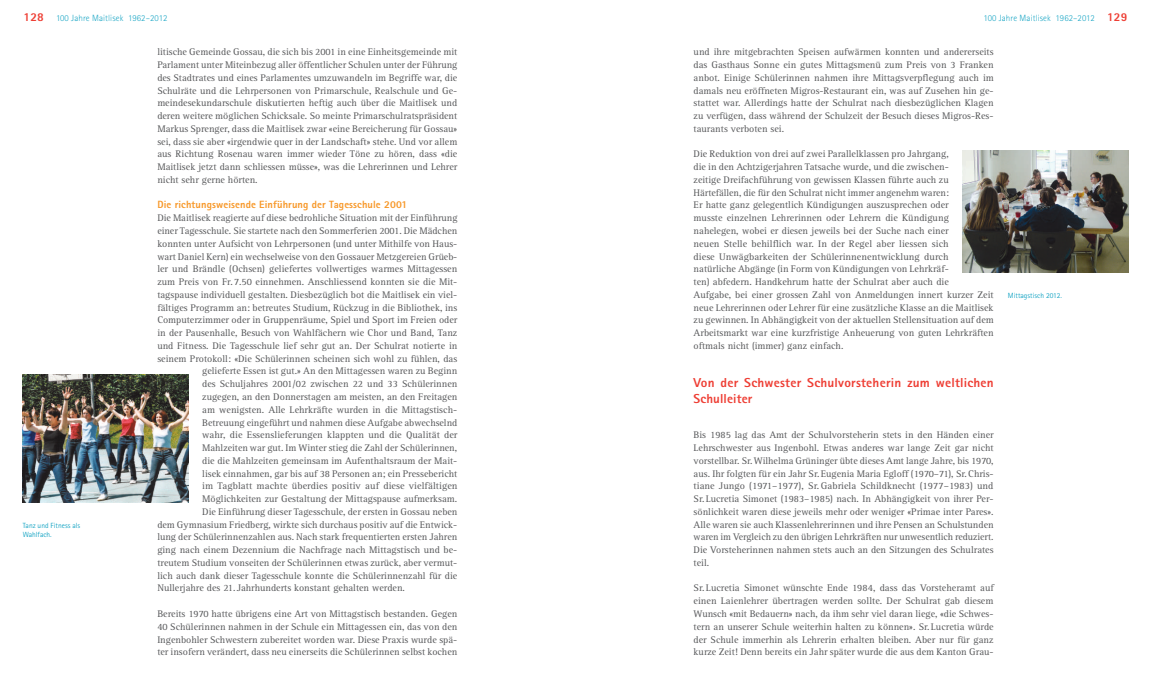
<style>
.page{position:relative;width:1151px;height:695px;background:#fff}
.page>*{position:absolute;margin:0;border:0;box-sizing:border-box;transform-origin:0 0}
.t1{font:800 13px/16px "Rotis Sans Serif";letter-spacing:.015em;color:#ee3e34}
.t2{font:800 10.5px "Rotis Sans Serif";letter-spacing:.01em;color:#f79727}
.t3{font:9.9px/12.8px "Rotis Serif";color:#57585a;text-align:justify}
.t4{font:300 9px "Rotis Sans Serif";letter-spacing:.01em;color:#1aa6c5}
.t5{font:7.5px/9.5px "Rotis Sans Serif";color:#1aa6c5}
.s1{font-weight:800;font-size:12px;color:#ee3e34}
</style>
<div class="page">
<img style="left:23px;top:374px;width:165px;height:128px">
<img style="left:963px;top:150px;width:165px;height:122px">
<p class="t4" style="left:24px;top:13px;width:145px"><span class="s1">128</span> 100 Jahre Maitlisek 1962–2012</p>
<p class="t4" style="left:983px;top:13px;width:145px">100 Jahre Maitlisek 1962–2012 <span class="s1">129</span></p>
<p class="t3" style="left:157px;top:46px;width:302px">litische Gemeinde Gossau, die sich bis 2001 in eine Einheitsgemeinde mit Parlament unter Miteinbezug aller öffentlicher Schulen unter der Führung des Stadtrates und eines Parlamentes umzuwandeln im Begriffe war, die Schulräte und die Lehrpersonen von Primarschule, Realschule und Ge&shy;meindesekundarschule diskutierten heftig auch über die Maitlisek und deren weitere möglichen Schicksale. So meinte Primarschulratspräsident Markus Sprenger, dass die Maitlisek zwar «eine Bereicherung für Gossau» sei, dass sie aber «irgendwie quer in der Landschaft» stehe. Und vor allem aus Richtung Rosenau waren immer wieder Töne zu hören, dass «die Maitlisek jetzt dann schliessen müsse», was die Lehrerinnen und Lehrer nicht sehr gerne hörten.</p>
<p class="t2" style="left:157px;top:198px;width:252px">Die richtungsweisende Einführung der Tagesschule 2001</p>
<p class="t3" style="left:157px;top:212px;width:302px">Die Maitlisek reagierte auf diese bedrohliche Situation mit der Einführung</p>
<p class="t3" style="left:157px;top:224px;width:301px">einer Tagesschule. Sie startete nach den Sommerferien 2001. Die Mädchen</p>
<p class="t3" style="left:157px;top:237px;width:301px">konnten unter Aufsicht von Lehrpersonen (und unter Mithilfe von Haus-</p>
<p class="t3" style="left:157px;top:250px;width:301px">wart Daniel Kern) ein wechselweise von den Gossauer Metzgereien Grüeb-</p>
<p class="t3" style="left:157px;top:263px;width:302px">ler und Brändle (Ochsen) geliefertes vollwertiges warmes Mittagessen</p>
<p class="t3" style="left:157px;top:275px;width:301px">zum Preis von Fr.7.50 einnehmen. Anschliessend konnten sie die Mit-</p>
<p class="t3" style="left:157px;top:288px;width:301px">tagspause individuell gestalten. Diesbezüglich bot die Maitlisek ein viel-</p>
<p class="t3" style="left:157px;top:301px;width:301px">fältiges Programm an: betreutes Studium, Rückzug in die Bibliothek, ins</p>
<p class="t3" style="left:157px;top:314px;width:301px">Computerzimmer oder in Gruppenräume, Spiel und Sport im Freien oder</p>
<p class="t3" style="left:157px;top:327px;width:302px">in der Pausenhalle, Besuch von Wahlfächern wie Chor und Band, Tanz</p>
<p class="t3" style="left:157px;top:339px;width:302px">und Fitness. Die Tagesschule lief sehr gut an. Der Schulrat notierte in</p>
<p class="t3" style="left:157px;top:352px;width:301px">seinem Protokoll: «Die Schülerinnen scheinen sich wohl zu fühlen, das</p>
<p class="t3" style="left:202px;top:365px;width:257px">gelieferte Essen ist gut.» An den Mittagessen waren zu Beginn</p>
<p class="t3" style="left:202px;top:378px;width:257px">des Schuljahres 2001/02 zwischen 22 und 33 Schülerinnen</p>
<p class="t3" style="left:202px;top:390px;width:257px">zugegen, an den Donnerstagen am meisten, an den Freitagen</p>
<p class="t3" style="left:202px;top:403px;width:256px">am wenigsten. Alle Lehrkräfte wurden in die Mittagstisch-</p>
<p class="t3" style="left:202px;top:416px;width:257px">Betreuung eingeführt und nahmen diese Aufgabe abwechselnd</p>
<p class="t3" style="left:202px;top:429px;width:257px">wahr, die Essenslieferungen klappten und die Qualität der</p>
<p class="t3" style="left:202px;top:441px;width:256px">Mahlzeiten war gut. Im Winter stieg die Zahl der Schülerinnen,</p>
<p class="t3" style="left:202px;top:454px;width:257px">die die Mahlzeiten gemeinsam im Aufenthaltsraum der Mait-</p>
<p class="t3" style="left:202px;top:467px;width:257px">lisek einnahmen, gar bis auf 38 Personen an; ein Pressebericht</p>
<p class="t3" style="left:202px;top:480px;width:257px">im Tagblatt machte überdies positiv auf diese vielfältigen</p>
<p class="t3" style="left:202px;top:492px;width:257px">Möglichkeiten zur Gestaltung der Mittagspause aufmerksam.</p>
<p class="t3" style="left:202px;top:505px;width:257px">Die Einführung dieser Tagesschule, der ersten in Gossau neben</p>
<p class="t3" style="left:157px;top:518px;width:302px">dem Gymnasium Friedberg, wirkte sich durchaus positiv auf die Entwick-</p>
<p class="t3" style="left:157px;top:531px;width:301px">lung der Schülerinnenzahlen aus. Nach stark frequentierten ersten Jahren</p>
<p class="t3" style="left:157px;top:543px;width:301px">ging nach einem Dezennium die Nachfrage nach Mittagstisch und be-</p>
<p class="t3" style="left:157px;top:556px;width:301px">treutem Studium vonseiten der Schülerinnen etwas zurück, aber vermut-</p>
<p class="t3" style="left:157px;top:569px;width:302px">lich auch dank dieser Tagesschule konnte die Schülerinnenzahl für die</p>
<p class="t3" style="left:157px;top:582px;width:249px">Nullerjahre des 21. Jahrhunderts konstant gehalten werden.</p>
<p class="t3" style="left:157px;top:607px;width:302px">Bereits 1970 hatte übrigens eine Art von Mittagstisch bestanden. Gegen 40 Schülerinnen nahmen in der Schule ein Mittagessen ein, das von den Ingenbohler Schwestern zubereitet worden war. Diese Praxis wurde spä&shy;ter insofern verändert, dass neu einerseits die Schülerinnen selbst kochen</p>
<p class="t3" style="left:694px;top:46px;width:302px">und ihre mitgebrachten Speisen aufwärmen konnten und andererseits das Gasthaus Sonne ein gutes Mittagsmenü zum Preis von 3 Franken anbot. Einige Schülerinnen nahmen ihre Mittagsverpflegung auch im damals neu eröffneten Migros-Restaurant ein, was auf Zusehen hin ge&shy;stattet war. Allerdings hatte der Schulrat nach diesbezüglichen Klagen zu verfügen, dass während der Schulzeit der Besuch dieses Migros-Res&shy;taurants verboten sei.</p>
<p class="t3" style="left:694px;top:148px;width:302px;text-align:left">Die Reduktion von drei auf zwei Parallelklassen pro Jahrgang,<br>die in den Achtzigerjahren Tatsache wurde, und die zwischen-<br>zeitige Dreifachführung von gewissen Klassen führte auch zu Härtefällen, die für den Schulrat nicht immer angenehm waren:<br>Er hatte ganz gelegentlich Kündigungen auszusprechen oder<br>musste einzelnen Lehrerinnen oder Lehrern die Kündigung nahelegen, wobei er diesen jeweils bei der Suche nach einer<br>neuen Stelle behilflich war. In der Regel aber liessen sich<br>diese Unwägbarkeiten der Schülerinnenentwicklung durch<br>natürliche Abgänge (in Form von Kündigungen von Lehrkräf-<br>ten) abfedern. Handkehrum hatte der Schulrat aber auch die<br>Aufgabe, bei einer grossen Zahl von Anmeldungen innert kurzer Zeit neue Lehrerinnen oder Lehrer für eine zusätzliche Klasse an die Maitlisek zu gewinnen. In Abhängigkeit von der aktuellen Stellensituation auf dem Arbeitsmarkt war eine kurzfristige Anheuerung von guten Lehrkräften oftmals nicht (immer) ganz einfach.</p>
<h1 class="t1" style="left:694px;top:374px;width:302px">Von der Schwester Schulvorsteherin zum weltlichen<br>Schulleiter</h1>
<p class="t3" style="left:694px;top:429px;width:302px">Bis 1985 lag das Amt der Schulvorsteherin stets in den Händen einer Lehrschwester aus Ingenbohl. Etwas anderes war lange Zeit gar nicht vorstellbar. Sr.Wilhelma Grüninger übte dieses Amt lange Jahre, bis 1970, aus. Ihr folgten für ein Jahr Sr.Eugenia Maria Egloff (1970–71), Sr.Chris&shy;tiane Jungo (1971–1977), Sr.Gabriela Schildknecht (1977–1983) und Sr.Lucretia Simonet (1983–1985) nach. In Abhängigkeit von ihrer Per&shy;sönlichkeit waren diese jeweils mehr oder weniger «Primae inter Pares».<br>Alle waren sie auch Klassenlehrerinnen und ihre Pensen an Schulstunden waren im Vergleich zu den übrigen Lehrkräften nur unwesentlich reduziert.<br>Die Vorsteherinnen nahmen stets auch an den Sitzungen des Schulrates teil.</p>
<p class="t3" style="left:694px;top:582px;width:302px">Sr. Lucretia Simonet wünschte Ende 1984, dass das Vorsteheramt auf einen Laienlehrer übertragen werden sollte. Der Schulrat gab diesem Wunsch «mit Bedauern» nach, da ihm sehr viel daran liege, «die Schwes&shy;tern an unserer Schule weiterhin halten zu können». Sr.Lucretia würde der Schule immerhin als Lehrerin erhalten bleiben. Aber nur für ganz kurze Zeit! Denn bereits ein Jahr später wurde die aus dem Kanton Grau-</p>
<p class="t5" style="left:1008px;top:291px;width:56px">Mittagstisch 2012.</p>
<p class="t5" style="left:23px;top:520px;width:59px">Tanz und Fitness als<br>Wahlfach.</p>
</div>
